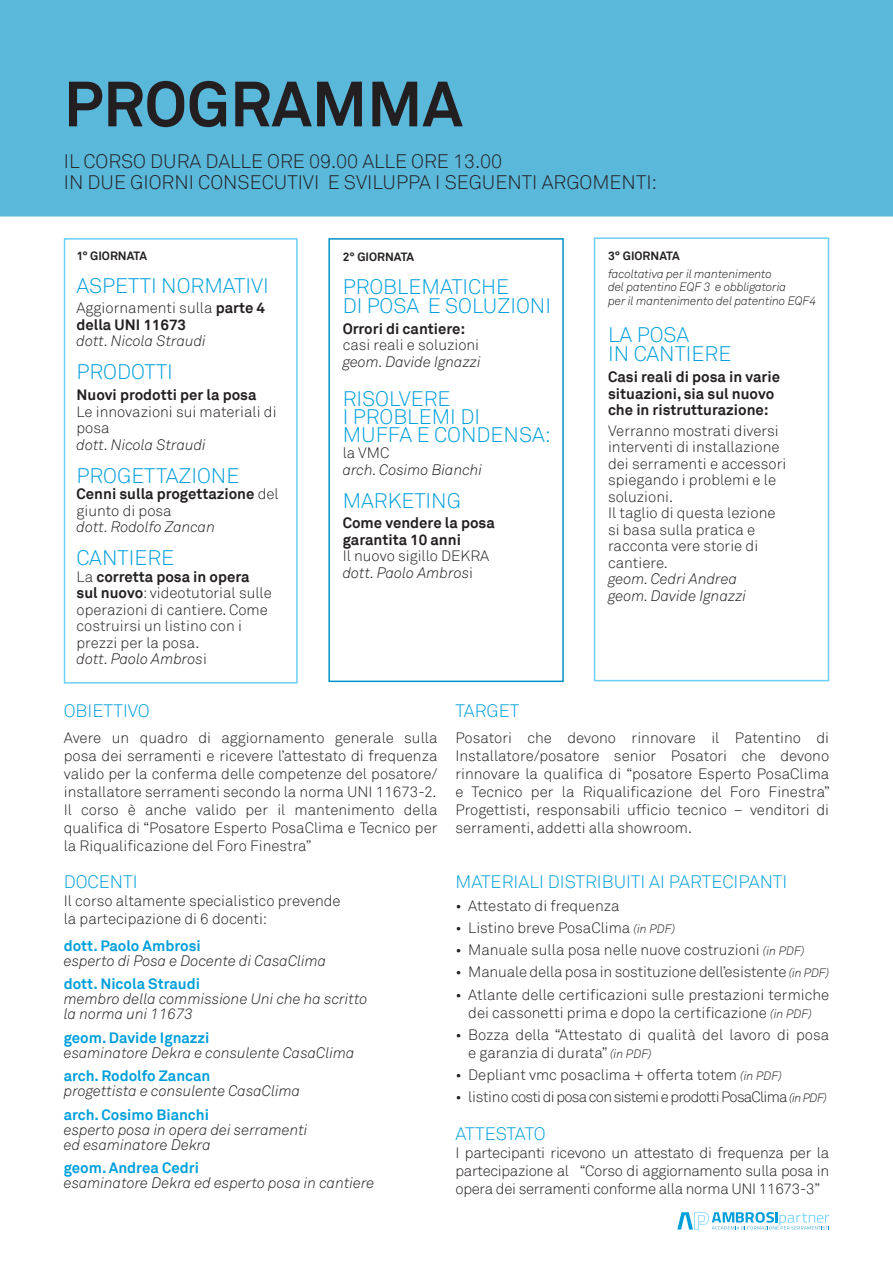
<style>
.page{position:relative;width:893px;height:1263px;background:#fff}
.page>*{position:absolute;margin:0;border:0;box-sizing:border-box;transform-origin:0 0}
.t1{font:700 63px "Akkurat";color:#231f20}
.t2{font:300 21px/19.5px "Akkurat";color:#009fda}
.t3{font:300 19.5px/21px "Akkurat";color:#231f20}
.t4{font:300 18px "Akkurat";color:#009fda}
.t5{font:300 18px "Akkurat";letter-spacing:-.02em;color:#009fda}
.t6{font:300 15px/16.5px "Akkurat";color:#231f20}
.t7{font:italic 300 15px/15px "Akkurat";color:#231f20}
.t8{font:700 15px/16.5px "Akkurat";color:#231f20}
.t9{font:300 15px "Akkurat";letter-spacing:-.05em;color:#231f20}
.t10{font:italic 300 12px/13.5px "Akkurat";letter-spacing:-.01em;color:#231f20}
.t11{font:700 12px "Akkurat";color:#231f20}
.s1{font-weight:300}
.s2{font-weight:700}
.s3{font-style:italic}
.s4{font-style:normal}
.s5{font-weight:700;font-style:normal;color:#009fda}
.s6{font-style:italic;font-size:12px}
</style>
<div class="page">
<div style="left:0;top:0;width:893px;height:216px;background:#5ab8db"></div>
<svg style="left:63px;top:238px;width:235px;height:446px"></svg>
<svg style="left:328px;top:238px;width:236px;height:445px"></svg>
<svg style="left:593px;top:237px;width:237px;height:445px"></svg>
<svg style="left:677px;top:1212px;width:153px;height:18px"></svg>
<p class="t1" style="left:64px;top:64px;width:400px">PROGRAMMA</p>
<p class="t3" style="left:64px;top:151px;width:595px">IL CORSO DURA DALLE ORE 09.00 ALLE ORE 13.00<br>IN DUE GIORNI CONSECUTIVI E SVILUPPA I SEGUENTI ARGOMENTI:</p>
<p class="t11" style="left:77px;top:248px;width:72px">1° GIORNATA</p>
<p class="t2" style="left:77px;top:276px;width:194px">ASPETTI NORMATIVI</p>
<p class="t8" style="left:77px;top:300px;width:190px"><span class="s1">Aggiornamenti sulla</span> parte 4 della UNI 11673</p>
<p class="t7" style="left:77px;top:334px;width:131px">dott. Nicola Straudi</p>
<p class="t2" style="left:77px;top:363px;width:98px">PRODOTTI</p>
<p class="t8" style="left:77px;top:387px;width:181px">Nuovi prodotti per la posa</p>
<p class="t6" style="left:77px;top:403px;width:202px">Le innovazioni sui materiali di posa</p>
<p class="t7" style="left:77px;top:437px;width:131px">dott. Nicola Straudi</p>
<p class="t2" style="left:77px;top:466px;width:164px">PROGETTAZIONE</p>
<p class="t8" style="left:77px;top:486px;width:204px">Cenni sulla progettazione <span class="s1">del giunto di posa</span></p>
<p class="t7" style="left:77px;top:520px;width:140px">dott. Rodolfo Zancan</p>
<p class="t2" style="left:77px;top:548px;width:99px">CANTIERE</p>
<p class="t6" style="left:77px;top:568px;width:197px">La <span class="s2">corretta posa in opera sul nuovo</span>: videotutorial sulle operazioni di cantiere. Come costruirsi un listino con i prezzi per la posa.<br><span class="s3">dott. Paolo Ambros</span>i</p>
<p class="t11" style="left:343px;top:249px;width:73px">2° GIORNATA</p>
<p class="t2" style="left:343px;top:277px;width:210px">PROBLEMATICHE<br>DI POSA E SOLUZIONI</p>
<p class="t6" style="left:343px;top:321px;width:140px"><span class="s2">Orrori di cantiere: </span>casi reali e soluzioni <span class="s3">geom. Davide Ignazzi</span></p>
<p class="t2" style="left:343px;top:390px;width:210px;line-height:18px">RISOLVERE<br>I PROBLEMI DI<br>MUFFA E CONDENSA:</p>
<p class="t7" style="left:343px;top:445px;width:141px;line-height:16.5px"><span class="s4">la VMC<br></span>arch. Cosimo Bianchi</p>
<p class="t2" style="left:343px;top:491px;width:120px">MARKETING</p>
<p class="t8" style="left:343px;top:515px;width:154px">Come vendere la posa garantita 10 anni</p>
<p class="t6" style="left:343px;top:548px;width:148px">Il nuovo sigillo DEKRA</p>
<p class="t7" style="left:343px;top:565px;width:132px">dott. Paolo Ambros<span class="s4">i</span></p>
<p class="t11" style="left:608px;top:248px;width:73px">3° GIORNATA</p>
<p class="t10" style="left:608px;top:267px;width:210px">facoltativa per il mantenimento<br>del patentino EQF 3 e obbligatoria<br>per il mantenimento del patentino EQF4</p>
<p class="t2" style="left:608px;top:325px;width:125px">LA POSA<br>IN CANTIERE</p>
<p class="t8" style="left:608px;top:369px;width:173px">Casi reali di posa in varie situazioni, sia sul nuovo che in ristrutturazione:</p>
<p class="t6" style="left:608px;top:423px;width:180px">Verranno mostrati diversi interventi di installazione dei serramenti e accessori spiegando i problemi e le soluzioni.</p>
<p class="t6" style="left:608px;top:505px;width:169px">Il taglio di questa lezione si basa sulla pratica e racconta vere storie di cantiere.<br><span class="s3">geom. Cedri Andrea geom. Davide Ignazzi</span></p>
<p class="t4" style="left:64px;top:700px;width:88px">OBIETTIVO</p>
<p class="t6" style="left:64px;top:729px;width:375px;line-height:18px;text-align:justify">Avere un quadro di aggiornamento generale sulla posa dei serramenti e ricevere l’attestato di frequenza valido per la conferma delle competenze del posatore/ installatore serramenti secondo la norma UNI 11673-2.</p>
<p class="t6" style="left:64px;top:801px;width:375px;line-height:18px;text-align:justify">Il corso è anche valido per il mantenimento della qualifica di “Posatore Esperto PosaClima e Tecnico per la Riqualificazione del Foro Finestra”</p>
<p class="t4" style="left:64px;top:871px;width:75px">DOCENTI</p>
<p class="t6" style="left:64px;top:892px;width:278px;line-height:18px">Il corso altamente specialistico prevende la partecipazione di 6 docenti:</p>
<p class="t7" style="left:64px;top:938px;width:264px"><span class="s5">dott. Paolo Ambrosi<br></span>esperto di Posa e Docente di CasaClima</p>
<p class="t7" style="left:64px;top:977px;width:305px"><span class="s5">dott. Nicola Straudi<br></span>membro della commissione Uni che ha scritto la norma uni 11673</p>
<p class="t7" style="left:64px;top:1030px;width:292px"><span class="s5">geom. Davide Ignazzi<br></span>esaminatore Dekra e consulente CasaClima</p>
<p class="t7" style="left:64px;top:1069px;width:238px"><span class="s5">arch. Rodolfo Zancan<br></span>progettista e consulente CasaClima</p>
<p class="t7" style="left:64px;top:1107px;width:245px"><span class="s5">arch. Cosimo Bianchi<br></span>esperto posa in opera dei serramenti ed esaminatore Dekra</p>
<p class="t7" style="left:64px;top:1161px;width:312px"><span class="s5">geom. Andrea Cedri<br></span>esaminatore Dekra ed esperto posa in cantiere</p>
<p class="t4" style="left:455px;top:700px;width:65px">TARGET</p>
<p class="t6" style="left:455px;top:729px;width:376px;line-height:18px;text-align:justify">Posatori che devono rinnovare il Patentino di Installatore/posatore senior Posatori che devono rinnovare la qualifica di “posatore Esperto PosaClima e Tecnico per la Riqualificazione del Foro Finestra” Progettisti, responsabili ufficio tecnico – venditori di serramenti, addetti alla showroom.</p>
<p class="t4" style="left:455px;top:871px;width:333px">MATERIALI DISTRIBUITI AI PARTECIPANTI</p>
<p class="t6" style="left:455px;top:897px;width:166px">• Attestato di frequenza</p>
<p class="t6" style="left:455px;top:920px;width:221px">• Listino breve PosaClima <span class="s6">(in PDF)</span></p>
<p class="t6" style="left:455px;top:942px;width:351px">• Manuale sulla posa nelle nuove costruzioni <span class="s6">(in PDF)</span></p>
<p class="t6" style="left:455px;top:964px;width:375px">• Manuale della posa in sostituzione dell’esistente <span class="s6">(in PDF)</span></p>
<p class="t6" style="left:455px;top:986px;width:375px;line-height:18px;text-align:center">• Atlante delle certificazioni sulle prestazioni termiche dei cassonetti prima e dopo la certificazione <span class="s6">(in PDF)</span></p>
<p class="t6" style="left:468px;top:1026px;width:362px;line-height:18px;text-indent:-13px">• Bozza della “Attestato di qualità del lavoro di posa e garanzia di durata” <span class="s6">(in PDF)</span></p>
<p class="t6" style="left:455px;top:1067px;width:328px">• Depliant vmc posaclima + offerta totem <span class="s6">(in PDF)</span></p>
<p class="t9" style="left:455px;top:1088px;width:373px">• listino costi di posa con sistemi e prodotti PosaClima <span class="s6">(in PDF)</span></p>
<p class="t5" style="left:455px;top:1122px;width:92px">ATTESTATO</p>
<p class="t6" style="left:455px;top:1143px;width:375px;line-height:18px;text-align:justify">I partecipanti ricevono un attestato di frequenza per la partecipazione al “Corso di aggiornamento sulla posa in opera dei serramenti conforme alla norma UNI 11673-3”</p>
</div>
